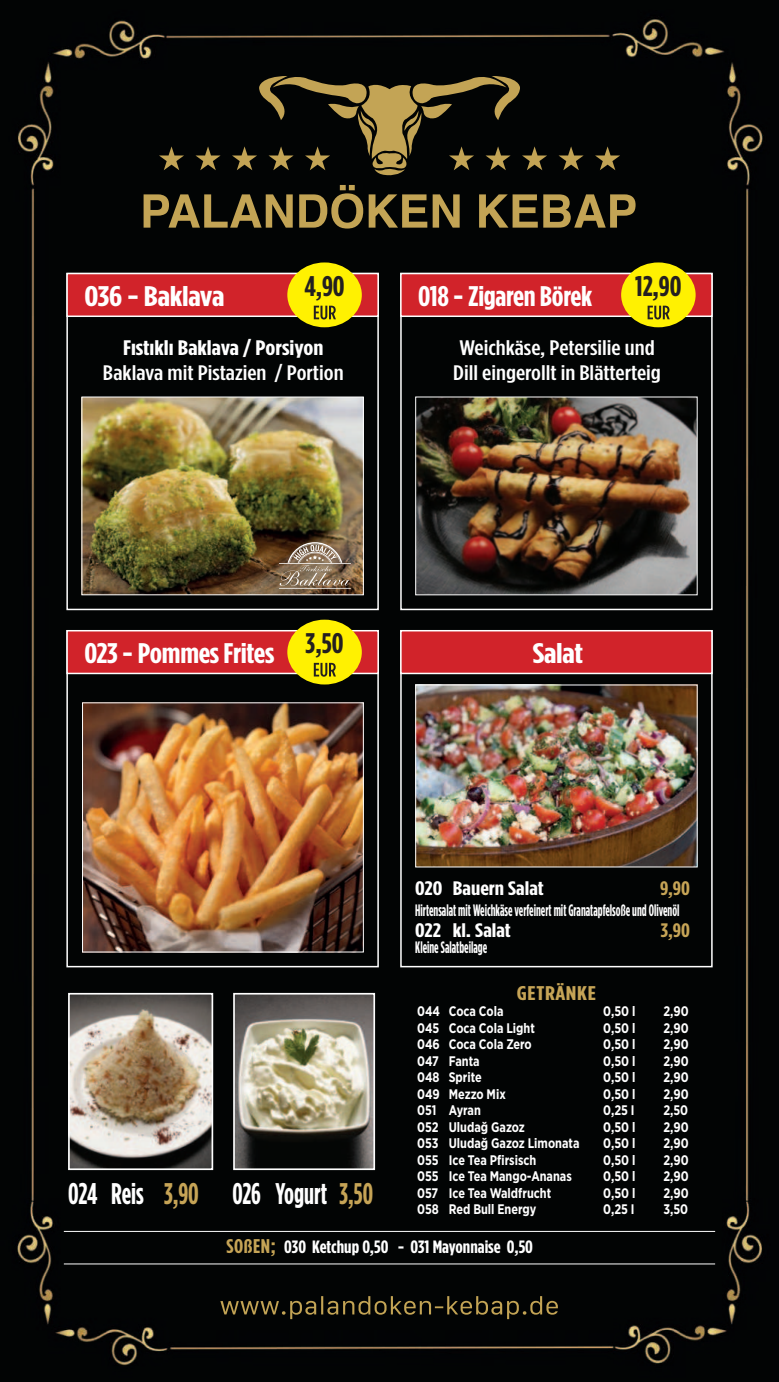
<style>
.page{position:relative;width:779px;height:1382px;background:#fff}
.page>*{position:absolute;margin:0;border:0;box-sizing:border-box;transform-origin:0 0}
.t1{font:700 29.85px "Gotham Cond";color:#fff;scale:.9 1}
.t2{font:700 28.35px "Gotham Cond";letter-spacing:-.01em;color:#fff;scale:1.25 1}
.t3{font:700 28.35px "Gotham Cond";letter-spacing:-.01em;color:#fff;scale:1.15 1}
.t4{font:700 28.35px "Gotham Cond";letter-spacing:-.01em;color:#fff;scale:1.1 1}
.t5{font:700 28.35px "Gotham Cond";color:#231f20;scale:1.05 1}
.t6{font:500 21px/25.2px "Gotham Cond";color:#fff;scale:1.25 1}
.t7{font:700 21px "Gotham Cond";color:#fff;scale:1.25 1}
.t8{font:700 19.8px "Gotham Cond";letter-spacing:.025em;color:#c6a456;scale:1.25 1}
.t9{font:700 19.5px "Gotham Cond";color:#fff;scale:1.25 1}
.t10{font:700 19.5px "Gotham Cond";color:#c6a456;scale:1.15 1}
.t11{font:700 17.85px "Gotham Cond";color:#fff;scale:1.1 1}
.t12{font:700 16.5px "Gotham Cond";color:#fff;scale:.77 1}
.t13{font:700 13.8px "Gotham Narrow";color:#fff;scale:.9 1}
.s1{font-size:19.8px;color:#c6a456}
.s2{color:#c6a456}
</style>
<div class="page">
<div style="left:0;top:0;width:778px;height:1382px;background:#020404"></div>
<div style="left:66px;top:273px;width:312px;height:337px;border:2px solid #fff"></div>
<div style="left:66px;top:630px;width:312px;height:337px;border:2px solid #fff"></div>
<div style="left:400px;top:273px;width:312px;height:337px;border:2px solid #fff"></div>
<div style="left:400px;top:630px;width:312px;height:337px;border:2px solid #fff"></div>
<div style="left:66px;top:273px;width:312px;height:44px;background:#d1232a;border:2px solid #fff"></div>
<div style="left:66px;top:630px;width:312px;height:44px;background:#d1232a;border:2px solid #fff"></div>
<div style="left:400px;top:273px;width:312px;height:44px;background:#d1232a;border:2px solid #fff"></div>
<div style="left:400px;top:630px;width:312px;height:44px;background:#d1232a;border:2px solid #fff"></div>
<div style="left:287px;top:262px;width:74px;height:65px;background:#fff101;border-radius:50%"></div>
<svg style="left:313px;top:306px;width:23px;height:13px"></svg>
<div style="left:287px;top:620px;width:74px;height:64px;background:#fff101;border-radius:50%"></div>
<svg style="left:313px;top:663px;width:23px;height:14px"></svg>
<div style="left:620px;top:262px;width:75px;height:65px;background:#fff101;border-radius:50%"></div>
<svg style="left:647px;top:306px;width:22px;height:13px"></svg>
<svg style="left:220px;top:1296px;width:337px;height:23px;background:#292514"></svg>
<svg style="left:143px;top:194px;width:149px;height:34px;background:#5c4e29"></svg>
<svg style="left:299px;top:185px;width:160px;height:44px;background:#4f4424"></svg>
<svg style="left:479px;top:194px;width:58px;height:34px;background:#69592f"></svg>
<svg style="left:543px;top:194px;width:92px;height:34px;background:#65562d"></svg>
<svg style="left:159px;top:73px;width:460px;height:103px;background:#252113"></svg>
<img style="left:83px;top:398px;width:278px;height:195px">
<div style="left:81px;top:396px;width:282px;height:199px;border:1px solid #fff"></div>
<hr style="left:279px;top:563px;width:72px;height:1px;background:#fff">
<hr style="left:279px;top:588px;width:72px;height:1px;background:#fff">
<svg style="left:279px;top:542px;width:71px;height:44px;background:#8f7a65"></svg>
<img style="left:417px;top:686px;width:278px;height:179px">
<div style="left:415px;top:684px;width:282px;height:183px;border:1px solid #fff"></div>
<img style="left:417px;top:398px;width:278px;height:195px">
<div style="left:415px;top:396px;width:282px;height:199px;border:1px solid #fff"></div>
<img style="left:84px;top:704px;width:277px;height:246px">
<img style="left:71px;top:996px;width:139px;height:171px">
<div style="left:68px;top:993px;width:145px;height:177px;border:2px solid #fff"></div>
<img style="left:236px;top:996px;width:136px;height:171px">
<div style="left:233px;top:993px;width:142px;height:177px;border:2px solid #fff"></div>
<hr style="left:64px;top:1231px;width:650px;height:1px;background:#fff">
<hr style="left:64px;top:1263px;width:650px;height:1px;background:#fff">
<h2 class="t2" style="left:84px;top:282px;width:113px">036 - Baklava</h2>
<h2 class="t5" style="left:304px;top:271px;width:40px">4,90</h2>
<h2 class="t4" style="left:418px;top:282px;width:160px">018 - Zigaren Börek</h2>
<h2 class="t5" style="left:634px;top:271px;width:46px">12,90</h2>
<h3 class="t7" style="left:123px;top:337px;width:162px">Fıstıklı Baklava / Porsiyon</h3>
<h3 class="t6" style="left:103px;top:361px;width:194px">Baklava mit Pistazien / Portion</h3>
<h3 class="t6" style="left:453px;top:336px;width:168px">Weichkäse, Petersilie und<br>Dill eingerollt in Blätterteig</h3>
<h2 class="t3" style="left:84px;top:639px;width:167px">023 - Pommes Frites</h2>
<h2 class="t5" style="left:305px;top:629px;width:38px">3,50</h2>
<h2 class="t2" style="left:532px;top:639px;width:42px">Salat</h2>
<h3 class="t9" style="left:415px;top:878px;width:104px">020 Bauern Salat</h3>
<h3 class="t10" style="left:659px;top:878px;width:27px">9,90</h3>
<p class="t12" style="left:415px;top:902px;width:345px">Hirtensalat mit Weichkäse verfeinert mit Granatapfelsoße und Olivenöl</p>
<h3 class="t9" style="left:415px;top:920px;width:78px">022 kl. Salat</h3>
<h3 class="t10" style="left:660px;top:920px;width:27px">3,90</h3>
<p class="t12" style="left:415px;top:939px;width:95px">Kleine Salatbeilage</p>
<h3 class="t8" style="left:516px;top:983px;width:65px">GETRÄNKE</h3>
<p class="t13" style="left:417px;top:1005px;width:97px">044 Coca Cola</p>
<p class="t13" style="left:603px;top:1005px;width:37px">0,50 l</p>
<p class="t13" style="left:663px;top:1005px;width:30px">2,90</p>
<p class="t13" style="left:417px;top:1022px;width:132px">045 Coca Cola Light</p>
<p class="t13" style="left:603px;top:1022px;width:37px">0,50 l</p>
<p class="t13" style="left:663px;top:1022px;width:30px">2,90</p>
<p class="t13" style="left:417px;top:1038px;width:129px">046 Coca Cola Zero</p>
<p class="t13" style="left:603px;top:1038px;width:37px">0,50 l</p>
<p class="t13" style="left:663px;top:1038px;width:30px">2,90</p>
<p class="t13" style="left:417px;top:1055px;width:71px">047 Fanta</p>
<p class="t13" style="left:603px;top:1055px;width:37px">0,50 l</p>
<p class="t13" style="left:663px;top:1055px;width:30px">2,90</p>
<p class="t13" style="left:417px;top:1071px;width:73px">048 Sprite</p>
<p class="t13" style="left:603px;top:1071px;width:37px">0,50 l</p>
<p class="t13" style="left:663px;top:1071px;width:30px">2,90</p>
<p class="t13" style="left:417px;top:1088px;width:100px">049 Mezzo Mix</p>
<p class="t13" style="left:603px;top:1088px;width:37px">0,50 l</p>
<p class="t13" style="left:663px;top:1088px;width:30px">2,90</p>
<p class="t13" style="left:417px;top:1104px;width:72px">051 Ayran</p>
<p class="t13" style="left:603px;top:1104px;width:36px">0,25 I</p>
<p class="t13" style="left:663px;top:1104px;width:29px">2,50</p>
<p class="t13" style="left:417px;top:1121px;width:121px">052 Uludağ Gazoz</p>
<p class="t13" style="left:603px;top:1121px;width:37px">0,50 l</p>
<p class="t13" style="left:663px;top:1121px;width:30px">2,90</p>
<p class="t13" style="left:417px;top:1137px;width:182px">053 Uludağ Gazoz Limonata</p>
<p class="t13" style="left:603px;top:1137px;width:37px">0,50 l</p>
<p class="t13" style="left:663px;top:1137px;width:30px">2,90</p>
<p class="t13" style="left:417px;top:1154px;width:134px">055 Ice Tea Pfirsisch</p>
<p class="t13" style="left:603px;top:1154px;width:37px">0,50 l</p>
<p class="t13" style="left:663px;top:1154px;width:30px">2,90</p>
<p class="t13" style="left:417px;top:1170px;width:173px">055 Ice Tea Mango-Ananas</p>
<p class="t13" style="left:603px;top:1170px;width:37px">0,50 l</p>
<p class="t13" style="left:663px;top:1170px;width:30px">2,90</p>
<p class="t13" style="left:417px;top:1187px;width:150px">057 Ice Tea Waldfrucht</p>
<p class="t13" style="left:603px;top:1187px;width:37px">0,50 l</p>
<p class="t13" style="left:663px;top:1187px;width:30px">2,90</p>
<p class="t13" style="left:417px;top:1203px;width:134px">058 Red Bull Energy</p>
<p class="t13" style="left:603px;top:1203px;width:36px">0,25 I</p>
<p class="t13" style="left:663px;top:1203px;width:29px">3,50</p>
<p class="t11" style="left:226px;top:1237px;width:280px"><span class="s1">SOßEN;</span> 030 Ketchup 0,50 - 031 Mayonnaise 0,50</p>
<h1 class="t1" style="left:68px;top:1179px;width:340px">024 Reis <span class="s2">3,90</span> 026 Yogurt <span class="s2">3,50</span></h1>
</div>
